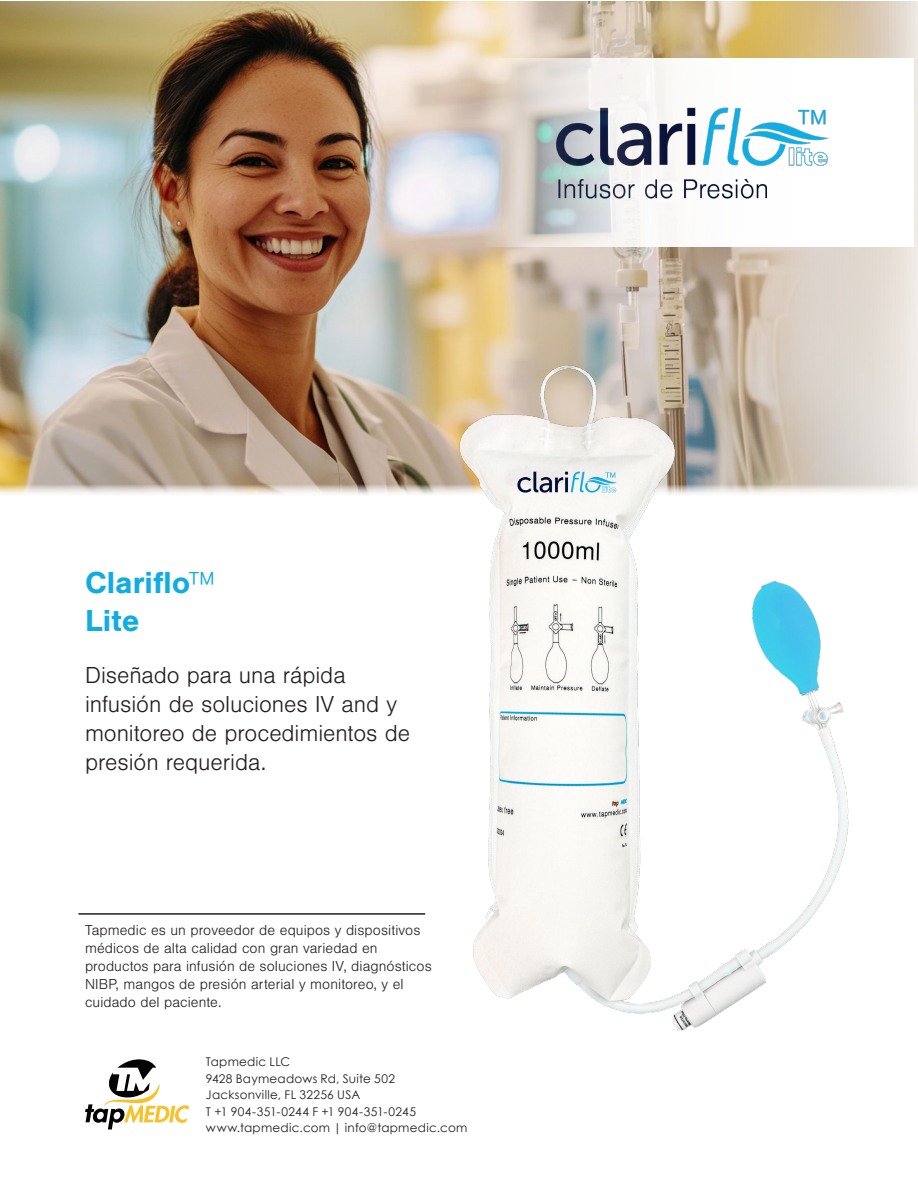
<style>
.page{position:relative;width:918px;height:1188px;background:#fff}
.page>*{position:absolute;margin:0;border:0;box-sizing:border-box;transform-origin:0 0}
.Title___Sidebar_1{font:700 31.5px "Nimbus San";color:#11ace2}
.Title___Sidebar_1-2{font:300 24px/28.8px "Nimbus San";letter-spacing:-.005em;color:#231f20}
.Title___Sidebar_1-3{font:300 15px/18px "Nimbus San";letter-spacing:.005em;color:#231f20}
.Title___Sidebar_1-4{font:12px/16.5px "Century Gothic";letter-spacing:.02em;color:#231f20}
.s1{font-weight:300}
</style>
<div class="page">
<img style="left:0;top:1px;width:918px;height:494px">
<svg style="left:480px;top:58px;width:434px;height:189px"></svg>
<img style="left:557px;top:106px;width:276px;height:100px">
<svg style="left:85px;top:1059px;width:104px;height:70px"></svg>
<hr style="left:78px;top:913px;width:347px;height:2px;background:#231f20">
<img style="left:278px;top:319px;width:640px;height:712px">
<p class="Title___Sidebar_1" style="left:85px;top:565px;width:131px">Clariflo<span class="s1">™</span></p>
<p class="Title___Sidebar_1" style="left:85px;top:602px;width:56px">Lite</p>
<p class="Title___Sidebar_1-2" style="left:85px;top:662px;width:327px">Diseñado para una rápida infusión de soluciones IV and y monitoreo de procedimientos de presión requerida.</p>
<p class="Title___Sidebar_1-3" style="left:85px;top:921px;width:348px">Tapmedic es un proveedor de equipos y dispositivos médicos de alta calidad con gran variedad en productos para infusión de soluciones IV, diagnósticos NIBP, mangos de presión arterial y monitoreo, y el cuidado del paciente.</p>
<p class="Title___Sidebar_1-4" style="left:206px;top:1053px;width:86px">Tapmedic LLC</p>
<p class="Title___Sidebar_1-4" style="left:206px;top:1070px;width:191px">9428 Baymeadows Rd, Suite 502</p>
<p class="Title___Sidebar_1-4" style="left:206px;top:1086px;width:156px">Jacksonville, FL 32256 USA</p>
<p class="Title___Sidebar_1-4" style="left:206px;top:1103px;width:263px">T +1 904-351-0244 F +1 904-351-0245 www.tapmedic.com | info@tapmedic.com</p>
</div>
